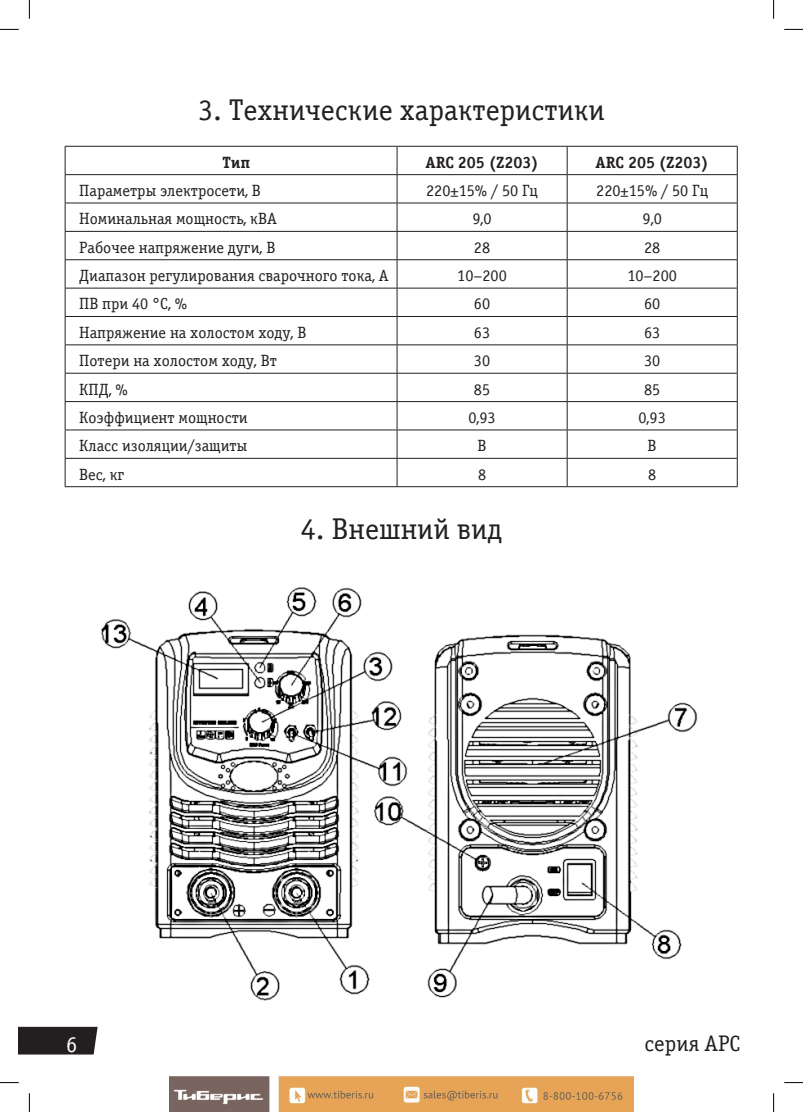
<style>
.page{position:relative;width:803px;height:1112px;background:#fff}
.page>*{position:absolute;margin:0;border:0;box-sizing:border-box;transform-origin:0 0}
.t1{font:30px "Officina Serif CTT";color:#231f20}
.t2{font:22.5px "Officina Serif CTT";color:#231f20}
.t3{font:22.5px "Officina Serif CTT";color:#fff}
.t4{font:16.25px "Officina Serif CTT";color:#231f20}
.t5{font:700 16.25px "Officina Serif CTT";color:#231f20}
</style>
<div class="page">
<svg style="left:19px;top:1026px;width:79px;height:28px;background:#2f2c2d"></svg>
<svg style="left:66px;top:147px;width:671px;height:339px"></svg>
<hr style="left:65px;top:146px;width:332px;height:1px;background:#231f20">
<hr style="left:397px;top:146px;width:170px;height:1px;background:#231f20">
<hr style="left:567px;top:146px;width:170px;height:1px;background:#231f20">
<hr style="left:65px;top:174px;width:332px;height:1px;background:#231f20">
<hr style="left:397px;top:174px;width:170px;height:1px;background:#231f20">
<hr style="left:567px;top:174px;width:170px;height:1px;background:#231f20">
<hr style="left:65px;top:203px;width:332px;height:1px;background:#231f20">
<hr style="left:397px;top:203px;width:170px;height:1px;background:#231f20">
<hr style="left:567px;top:203px;width:170px;height:1px;background:#231f20">
<hr style="left:65px;top:231px;width:332px;height:1px;background:#231f20">
<hr style="left:397px;top:231px;width:170px;height:1px;background:#231f20">
<hr style="left:567px;top:231px;width:170px;height:1px;background:#231f20">
<hr style="left:65px;top:259px;width:332px;height:1px;background:#231f20">
<hr style="left:397px;top:259px;width:170px;height:1px;background:#231f20">
<hr style="left:567px;top:259px;width:170px;height:1px;background:#231f20">
<hr style="left:65px;top:288px;width:332px;height:1px;background:#231f20">
<hr style="left:397px;top:288px;width:170px;height:1px;background:#231f20">
<hr style="left:567px;top:288px;width:170px;height:1px;background:#231f20">
<hr style="left:65px;top:316px;width:332px;height:1px;background:#231f20">
<hr style="left:397px;top:316px;width:170px;height:1px;background:#231f20">
<hr style="left:567px;top:316px;width:170px;height:1px;background:#231f20">
<hr style="left:65px;top:344px;width:332px;height:1px;background:#231f20">
<hr style="left:397px;top:344px;width:170px;height:1px;background:#231f20">
<hr style="left:567px;top:344px;width:170px;height:1px;background:#231f20">
<hr style="left:65px;top:373px;width:332px;height:1px;background:#231f20">
<hr style="left:397px;top:373px;width:170px;height:1px;background:#231f20">
<hr style="left:567px;top:373px;width:170px;height:1px;background:#231f20">
<hr style="left:65px;top:401px;width:332px;height:1px;background:#231f20">
<hr style="left:397px;top:401px;width:170px;height:1px;background:#231f20">
<hr style="left:567px;top:401px;width:170px;height:1px;background:#231f20">
<hr style="left:65px;top:429px;width:332px;height:1px;background:#231f20">
<hr style="left:397px;top:429px;width:170px;height:1px;background:#231f20">
<hr style="left:567px;top:429px;width:170px;height:1px;background:#231f20">
<hr style="left:65px;top:458px;width:332px;height:1px;background:#231f20">
<hr style="left:397px;top:458px;width:170px;height:1px;background:#231f20">
<hr style="left:567px;top:458px;width:170px;height:1px;background:#231f20">
<hr style="left:65px;top:486px;width:332px;height:1px;background:#231f20">
<hr style="left:397px;top:486px;width:170px;height:1px;background:#231f20">
<hr style="left:567px;top:486px;width:170px;height:1px;background:#231f20">
<svg style="left:65px;top:146px;width:1px;height:340px"></svg>
<svg style="left:397px;top:146px;width:1px;height:340px"></svg>
<svg style="left:567px;top:146px;width:1px;height:340px"></svg>
<svg style="left:737px;top:146px;width:1px;height:340px"></svg>
<img style="left:101px;top:587px;width:597px;height:414px">
<svg style="left:0;top:29px;width:19px;height:1px"></svg>
<svg style="left:784px;top:29px;width:19px;height:1px"></svg>
<svg style="left:0;top:1082px;width:19px;height:1px"></svg>
<svg style="left:784px;top:1082px;width:19px;height:1px"></svg>
<svg style="left:29px;top:0;width:1px;height:19px"></svg>
<svg style="left:29px;top:1093px;width:1px;height:18px"></svg>
<svg style="left:773px;top:0;width:1px;height:19px"></svg>
<svg style="left:773px;top:1093px;width:1px;height:18px"></svg>
<img style="left:170px;top:1076px;width:463px;height:35px">
<h1 class="t1" style="left:198px;top:93px;width:408px">3. Технические характеристики</h1>
<p class="t5" style="left:222px;top:153px;width:30px">Тип</p>
<p class="t5" style="left:425px;top:153px;width:115px">ARC 205 (Z203)</p>
<p class="t5" style="left:595px;top:153px;width:115px">ARC 205 (Z203)</p>
<p class="t4" style="left:79px;top:182px;width:183px">Параметры электросети, В</p>
<p class="t4" style="left:426px;top:182px;width:113px">220±15% / 50 Гц</p>
<p class="t4" style="left:596px;top:182px;width:113px">220±15% / 50 Гц</p>
<p class="t4" style="left:79px;top:210px;width:199px">Номинальная мощность, кВА</p>
<p class="t4" style="left:472px;top:210px;width:21px">9,0</p>
<p class="t4" style="left:642px;top:210px;width:21px">9,0</p>
<p class="t4" style="left:79px;top:238px;width:198px">Рабочее напряжение дуги, В</p>
<p class="t4" style="left:474px;top:238px;width:18px">28</p>
<p class="t4" style="left:644px;top:238px;width:18px">28</p>
<p class="t4" style="left:79px;top:267px;width:311px">Диапазон регулирования сварочного тока, А</p>
<p class="t4" style="left:457px;top:267px;width:51px">10–200</p>
<p class="t4" style="left:627px;top:267px;width:51px">10–200</p>
<p class="t4" style="left:79px;top:295px;width:109px">ПВ при 40 °C, %</p>
<p class="t4" style="left:474px;top:295px;width:18px">60</p>
<p class="t4" style="left:644px;top:295px;width:18px">60</p>
<p class="t4" style="left:79px;top:323px;width:229px">Напряжение на холостом ходу, В</p>
<p class="t4" style="left:474px;top:323px;width:18px">63</p>
<p class="t4" style="left:644px;top:323px;width:18px">63</p>
<p class="t4" style="left:79px;top:352px;width:199px">Потери на холостом ходу, Вт</p>
<p class="t4" style="left:474px;top:352px;width:18px">30</p>
<p class="t4" style="left:644px;top:352px;width:18px">30</p>
<p class="t4" style="left:79px;top:380px;width:50px">КПД, %</p>
<p class="t4" style="left:474px;top:380px;width:18px">85</p>
<p class="t4" style="left:644px;top:380px;width:18px">85</p>
<p class="t4" style="left:79px;top:408px;width:170px">Коэффициент мощности</p>
<p class="t4" style="left:468px;top:408px;width:29px">0,93</p>
<p class="t4" style="left:638px;top:408px;width:29px">0,93</p>
<p class="t4" style="left:79px;top:437px;width:170px">Класс изоляции/защиты</p>
<p class="t4" style="left:477px;top:437px;width:11px">B</p>
<p class="t4" style="left:648px;top:437px;width:11px">B</p>
<p class="t4" style="left:79px;top:465px;width:47px">Вес, кг</p>
<p class="t4" style="left:478px;top:465px;width:10px">8</p>
<p class="t4" style="left:648px;top:465px;width:10px">8</p>
<h1 class="t1" style="left:301px;top:512px;width:203px">4. Внешний вид</h1>
<h2 class="t3" style="left:66px;top:1031px;width:13px">6</h2>
<h2 class="t2" style="left:644px;top:1031px;width:97px">серия АРС</h2>
</div>
